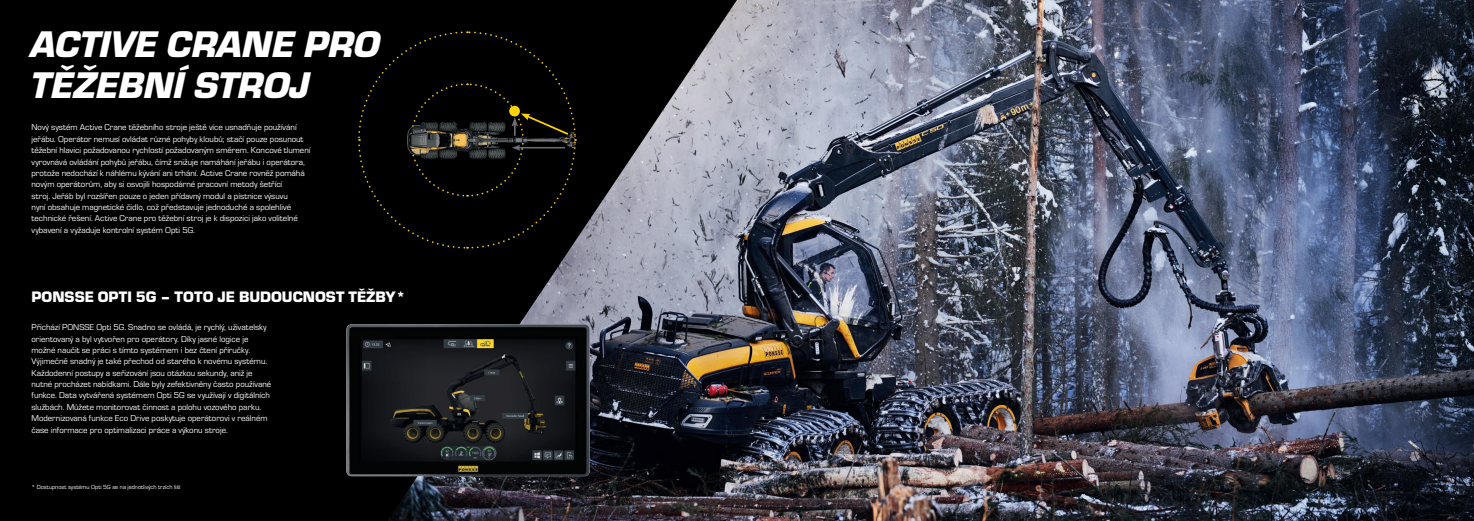
<style>
.page{position:relative;width:1474px;height:521px;background:#fff}
.page>*{position:absolute;margin:0;border:0;box-sizing:border-box;transform-origin:0 0}
.UUSI_VALK_OTSIKKO{font:italic 900 38.5px/41.1px "Eurostile";color:#fff}
.UUSI_VALK_YLAOTSIKKO{font:900 15.75px "Eurostile";color:#fff}
.UUSI_VALKOINEN_LEIPI{font:8.75px/11.4px "Eurostile";color:#fff}
.UUSI_VALKOINEN_LEIPI-2{font:6.12px "Eurostile";color:#fff}
</style>
<div class="page">
<img style="left:737px;top:0;width:736px;height:521px">
<svg style="left:0;top:0;width:737px;height:521px;fill:#000"></svg>
<svg style="left:357px;top:30px;width:220px;height:219px"></svg>
<img style="left:346px;top:324px;width:243px;height:152px">
<p class="UUSI_VALK_OTSIKKO" style="left:30px;top:21px;width:351px">ACTIVE CRANE PRO<br>TĚŽEBNÍ STROJ</p>
<p class="UUSI_VALKOINEN_LEIPI" style="left:32px;top:121px;width:280px">Nový systém Active Crane těžebního stroje ještě více usnadňuje používání jeřábu. Operátor nemusí ovládat různé pohyby kloubů; stačí pouze posunout těžební hlavici požadovanou rychlostí požadovaným směrem. Koncové tlumení vyrovnává ovládání pohybů jeřábu, čímž snižuje namáhání jeřábu i operátora, protože nedochází k náhlému kývání ani trhání. Active Crane rovněž pomáhá novým operátorům, aby si osvojili hospodárné pracovní metody šetřící<br>stroj. Jeřáb byl rozšířen pouze o jeden přídavný modul a pístnice výsuvu<br>nyní obsahuje magnetické čidlo, což představuje jednoduché a spolehlivé technické řešení. Active Crane pro těžební stroj je k dispozici jako volitelné vybavení a vyžaduje kontrolní systém Opti 5G.</p>
<p class="UUSI_VALK_YLAOTSIKKO" style="left:32px;top:286px;width:376px">PONSSE OPTI 5G – TOTO JE BUDOUCNOST TĚŽBY*</p>
<p class="UUSI_VALKOINEN_LEIPI" style="left:32px;top:321px;width:241px">Přichází PONSSE Opti 5G. Snadno se ovládá, je rychlý, uživatelsky orientovaný a byl vytvořen pro operátory. Díky jasné logice je možné naučit se práci s tímto systémem i bez čtení příručky.<br>Výjimečně snadný je také přechod od starého k novému systému.<br>Každodenní postupy a seřizování jsou otázkou sekundy, aniž je nutné procházet nabídkami. Dále byly zefektivněny často používané funkce. Data vytvářená systémem Opti 5G se využívají v digitálních službách. Můžete monitorovat činnost a polohu vozového parku.<br>Modernizovaná funkce Eco Drive poskytuje operátorovi v reálném čase informace pro optimalizaci práce a výkonu stroje.</p>
<p class="UUSI_VALKOINEN_LEIPI-2" style="left:32px;top:483px;width:150px">* Dostupnost systému Opti 5G se na jednotlivých trzích liší</p>
</div>
